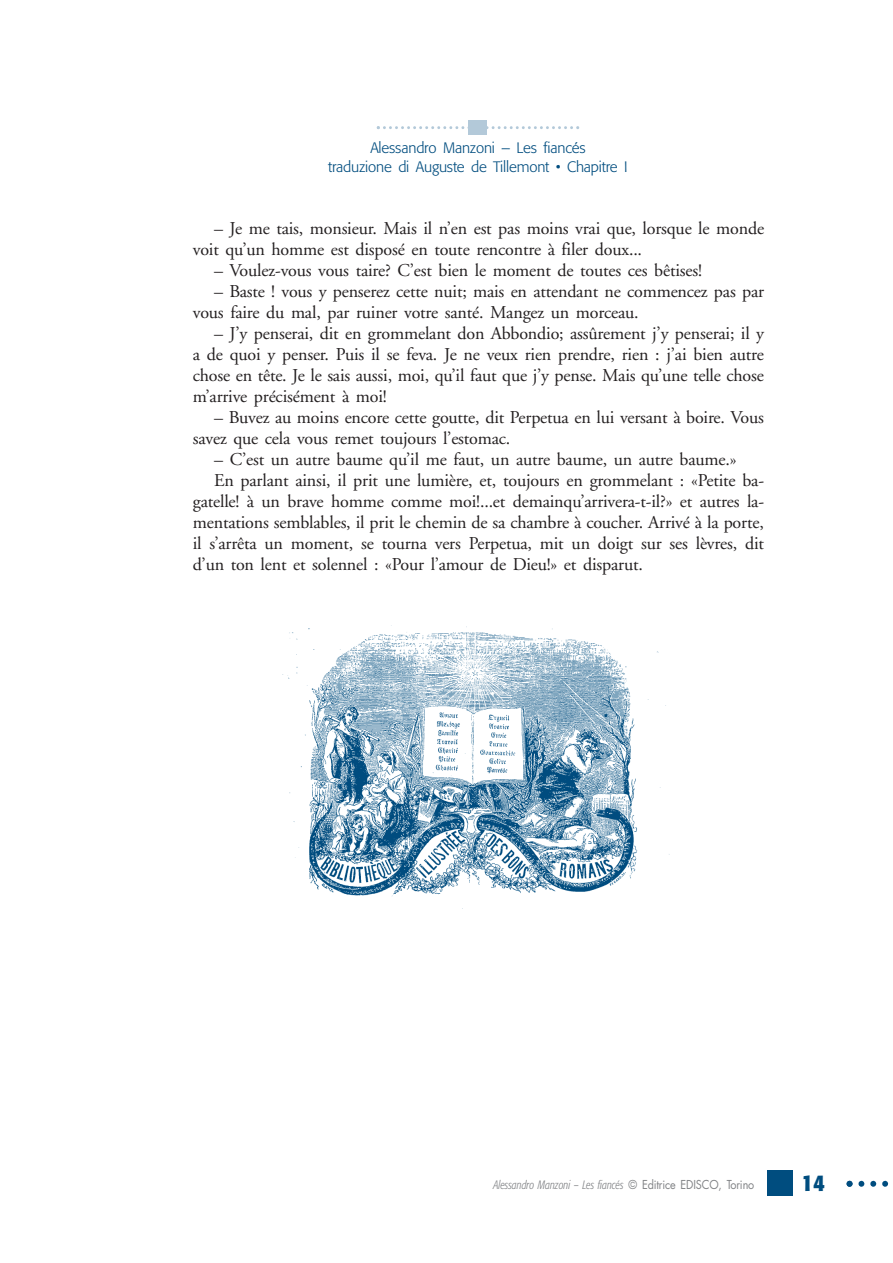
<style>
.page{position:relative;width:893px;height:1263px;background:#fff}
.page>*{position:absolute;margin:0;border:0;box-sizing:border-box;transform-origin:0 0}
.t1{font:700 22.5px "Formata";color:#004d7f;scale:.9 1}
.t2{font:18px/21px "Adobe Garamond";letter-spacing:-.01em;color:#231f20}
.t3{font:300 15px/18.6px "Formata";letter-spacing:-.01em;color:#004d7f;text-align:center}
.t4{font:italic 300 condensed 12px "Formata";letter-spacing:-.01em;color:#808285;scale:.9 1}
.s1{font-family:"Futura";font-weight:400;font-style:normal;font-stretch:normal}
</style>
<div class="page">
<svg style="left:846px;top:1181px;width:43px;height:6px"></svg>
<div style="left:767px;top:1170px;width:25px;height:25px;background:#004d7f"></div>
<svg style="left:377px;top:126px;width:202px;height:3px"></svg>
<div style="left:469px;top:120px;width:18px;height:15px;background:#b3c9d9"></div>
<img style="left:282px;top:625px;width:388px;height:284px">
<p class="t3" style="left:328px;top:140px;width:301px">Alessandro Manzoni – Les fiancés<br>traduzione di Auguste de Tillemont • Chapitre I</p>
<p class="t2" style="left:193px;top:220px;width:573px;text-indent:21px">– Je me tais, monsieur. Mais il n’en est pas moins vrai que, lorsque le monde voit qu’un homme est disposé en toute rencontre à filer doux...</p>
<p class="t2" style="left:214px;top:262px;width:489px">– Voulez-vous vous taire? C’est bien le moment de toutes ces bêtises!</p>
<p class="t2" style="left:193px;top:283px;width:573px;text-indent:21px">– Baste ! vous y penserez cette nuit; mais en attendant ne commencez pas par vous faire du mal, par ruiner votre santé. Mangez un morceau.</p>
<p class="t2" style="left:193px;top:325px;width:573px;text-align:justify;text-indent:21px">– J’y penserai, dit en grommelant don Abbondio; assûrement j’y penserai; il y a de quoi y penser. Puis il se feva. Je ne veux rien prendre, rien : j’ai bien autre chose en tête. Je le sais aussi, moi, qu’il faut que j’y pense. Mais qu’une telle chose m’arrive précisément à moi!</p>
<p class="t2" style="left:193px;top:409px;width:573px;text-indent:21px">– Buvez au moins encore cette goutte, dit Perpetua en lui versant à boire. Vous savez que cela vous remet toujours l’estomac.</p>
<p class="t2" style="left:214px;top:451px;width:524px">– C’est un autre baume qu’il me faut, un autre baume, un autre baume.»</p>
<p class="t2" style="left:214px;top:472px;width:551px">En parlant ainsi, il prit une lumière, et, toujours en grommelant : «Petite ba-</p>
<p class="t2" style="left:193px;top:493px;width:573px">gatelle! à un brave homme comme moi!...et demainqu’arrivera-t-il?» et autres la-</p>
<p class="t2" style="left:193px;top:514px;width:573px">mentations semblables, il prit le chemin de sa chambre à coucher. Arrivé à la porte,</p>
<p class="t2" style="left:193px;top:535px;width:573px">il s’arrêta un moment, se tourna vers Perpetua, mit un doigt sur ses lèvres, dit</p>
<p class="t2" style="left:193px;top:556px;width:452px">d’un ton lent et solennel : «Pour l’amour de Dieu!» et disparut.</p>
<p class="t4" style="left:494px;top:1180px;width:291px">Alessandro Manzoni – Les fiancés <span class="s1">© Editrice EDISCO, Torino</span></p>
<p class="t1" style="left:801px;top:1173px;width:27px">14</p>
</div>
